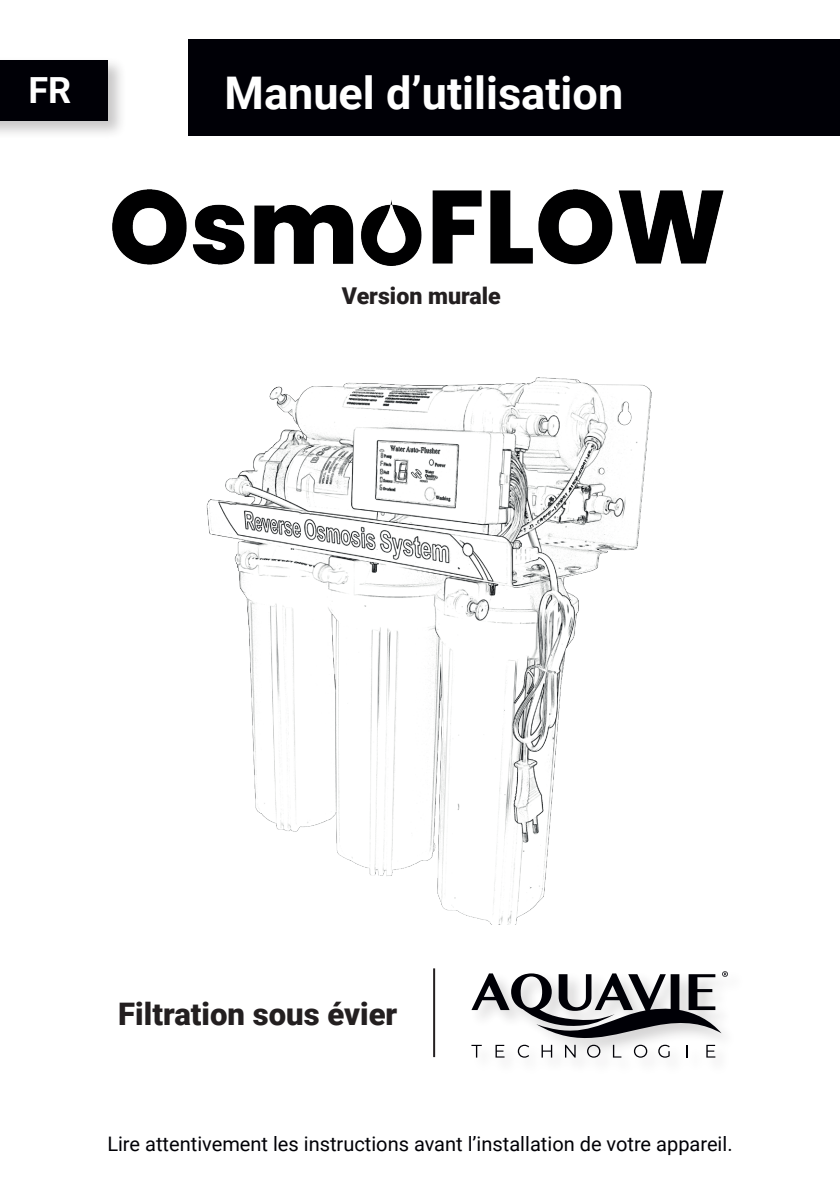
<style>
.page{position:relative;width:840px;height:1191px;background:#fff}
.page>*{position:absolute;margin:0;border:0;box-sizing:border-box;transform-origin:0 0}
.t1{font:700 45px "Roboto";color:#fff}
.t2{font:700 36px "Roboto";color:#fff}
.t3{font:900 31px "Roboto";color:#231f20}
.t4{font:900 23.2px "Roboto";color:#231f20}
.t5{font:20px "Roboto";color:#000006}
</style>
<div class="page">
<div style="left:0;top:57px;width:127px;height:82px;background:#231f20;opacity:.25"></div>
<div style="left:0;top:60px;width:108px;height:60px;background:#000006"></div>
<div style="left:189px;top:40px;width:650px;height:96px;background:#000006"></div>
<svg style="left:471px;top:971px;width:256px;height:86px"></svg>
<hr style="left:433px;top:968px;width:2px;height:89px;background:#231f20">
<img style="left:112px;top:189px;width:612px;height:76px">
<img style="left:206px;top:377px;width:446px;height:547px">
<h2 class="t2" style="left:28px;top:65px;width:44px">FR</h2>
<h1 class="t1" style="left:224px;top:61px;width:400px">Manuel d’utilisation</h1>
<p class="t4" style="left:342px;top:279px;width:160px">Version murale</p>
<h3 class="t3" style="left:118px;top:992px;width:280px">Filtration sous évier</h3>
<p class="t5" style="left:107px;top:1129px;width:626px">Lire attentivement les instructions avant l’installation de votre appareil.</p>
</div>
